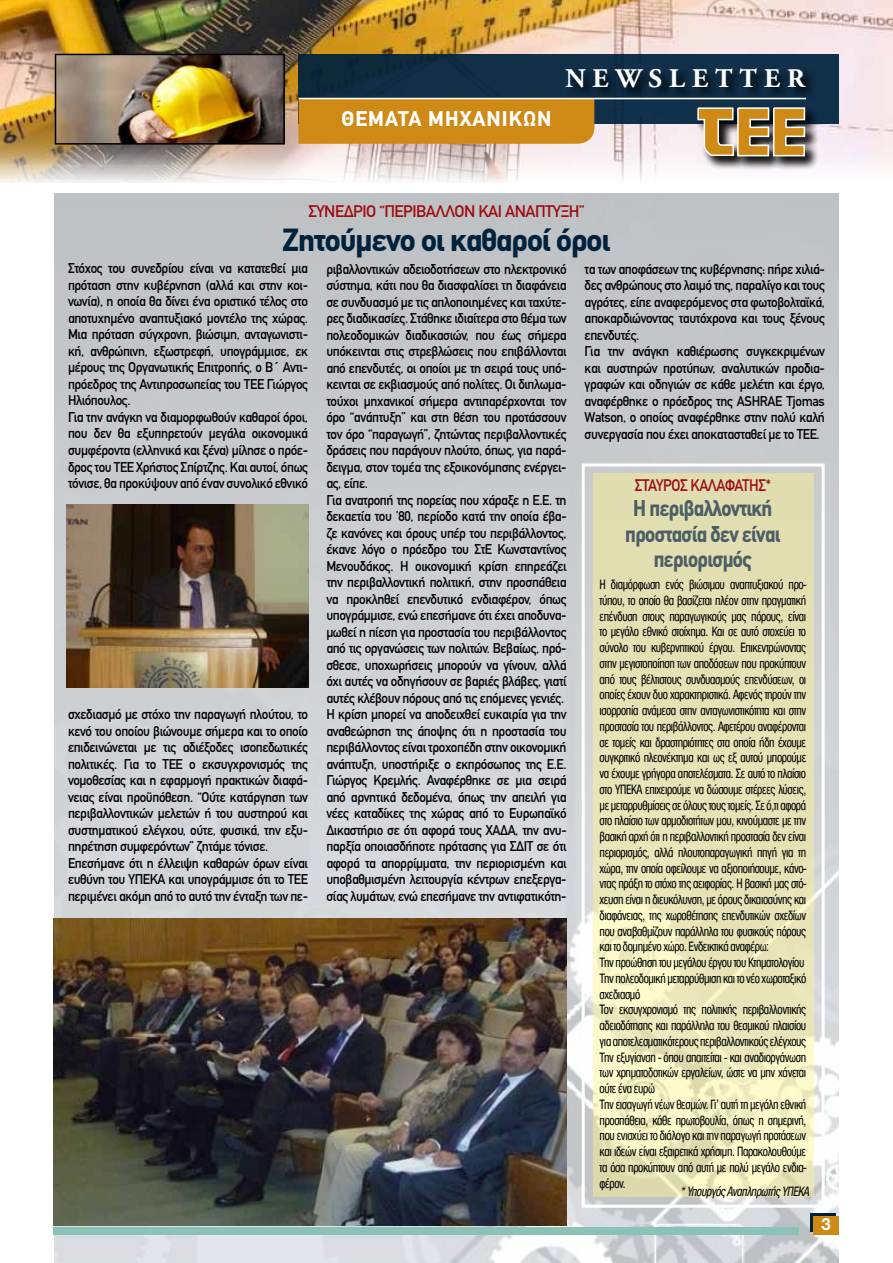
<style>
.page{position:relative;width:893px;height:1263px;background:#fff}
.page>*{position:absolute;margin:0;border:0;box-sizing:border-box;transform-origin:0 0}
.t1{font:700 31.5px "CF Din";letter-spacing:-.03em;color:#00223d}
.t2{font:700 27px "CF Garamond";letter-spacing:.26em;color:#fff}
.t3{font:700 22.5px/25.5px "CF Din";letter-spacing:-.03em;color:#4d5f65;text-align:center;scale:.89 1}
.t4{font:700 21px "CF Din";letter-spacing:.05em;color:#fff}
.t5{font:700 18px "Helvetica Neue Greek";color:#fff}
.t6{font:16.5px "CF Din";letter-spacing:-.03em;color:#9f0b10}
.t7{font:16.5px "CF Din";letter-spacing:-.03em;color:#9f0b10;scale:.9 1}
.t8{font:13.95px/16.5px "CF Din";letter-spacing:-.03em;color:#000;scale:.94 1}
.t9{font:condensed 13.95px/15.8px "Helvetica Neue Greek";letter-spacing:-.03em;color:#000;scale:.9 1}
.t10{font:italic condensed 13.95px "Helvetica Neue Greek";color:#000;scale:.9 1}
</style>
<div class="page">
<img style="left:55px;top:193px;width:784px;height:1070px">
<img style="left:0;top:165px;width:781px;height:18px">
<img style="left:0;top:0;width:893px;height:165px">
<img style="left:58px;top:57px;width:224px;height:85px">
<div style="left:55px;top:54px;width:230px;height:91px;border:2px solid #000"></div>
<div style="left:299px;top:54px;width:540px;height:69px;background:linear-gradient(to right,#0e2b3f,#12324c)"></div>
<div style="left:565px;top:67px;width:254px;height:35px;background:#000;opacity:.75"></div>
<div style="left:695px;top:105px;width:53px;height:65px;background:#000;opacity:.75"></div>
<div style="left:735px;top:105px;width:48px;height:65px;background:#000;opacity:.75"></div>
<div style="left:771px;top:105px;width:48px;height:65px;background:#000;opacity:.75"></div>
<svg style="left:696px;top:107px;width:110px;height:50px;background:#b39156"></svg>
<div style="left:299px;top:99px;width:297px;height:45px;background:#ce8a14"></div>
<hr style="left:299px;top:98px;width:507px;height:1px;background:#fff">
<div style="left:810px;top:1214px;width:26px;height:18px;background:#00223d"></div>
<div style="left:813px;top:1216px;width:26px;height:18px;background:#ce8a14"></div>
<div style="left:53px;top:1227px;width:746px;height:7px;background:#8cc1b8"></div>
<img style="left:67px;top:504px;width:241px;height:183px">
<img style="left:53px;top:918px;width:514px;height:307px">
<div style="left:582px;top:463px;width:243px;height:745px;border:3px solid #fff"></div>
<svg style="left:593px;top:473px;width:220px;height:724px;background:#e8e5b9"></svg>
<h3 class="t4" style="left:342px;top:108px;width:211px">ΘΕΜΑΤΑ ΜΗΧΑΝΙΚΩΝ</h3>
<h2 class="t2" style="left:565px;top:65px;width:241px">NEWSLETTER</h2>
<p class="t6" style="left:308px;top:202px;width:278px">ΣΥΝΕΔΡΙΟ “ΠΕΡΙΒΑΛΛΟΝ ΚΑΙ ΑΝΑΠΤΥΞΗ”</p>
<h1 class="t1" style="left:283px;top:223px;width:329px">Ζητούμενο οι καθαροί όροι</h1>
<p class="t8" style="left:68px;top:261px;width:257px">Στόχος του συνεδρίου είναι να κατατεθεί μια πρόταση στην κυβέρνηση (αλλά και στην κοι&shy;νωνία), η οποία θα δίνει ένα οριστικό τέλος στο αποτυχημένο αναπτυξιακό μοντέλο της χώρας.<br>Μια πρόταση σύγχρονη, βιώσιμη, ανταγωνιστι&shy;κή, ανθρώπινη, εξωστρεφή, υπογράμμισε, εκ μέρους της Οργανωτικής Επιτροπής, ο Β΄ Αντι&shy;πρόεδρος της Αντιπροσωπείας του ΤΕΕ Γιώργος Ηλιόπουλος.<br>Για την ανάγκη να διαμορφωθούν καθαροί όροι, που δεν θα εξυπηρετούν μεγάλα οικονομικά συμφέροντα (ελληνικά και ξένα) μίλησε ο πρόε&shy;δρος του ΤΕΕ Χρήστος Σπίρτζης. Και αυτοί, όπως τόνισε, θα προκύψουν από έναν συνολικό εθνικό</p>
<p class="t8" style="left:68px;top:706px;width:257px">σχεδιασμό με στόχο την παραγωγή πλούτου, το κενό του οποίου βιώνουμε σήμερα και το οποίο επιδεινώνεται με τις αδιέξοδες ισοπεδωτικές πολιτικές. Για το ΤΕΕ ο εκσυγχρονισμός της νομοθεσίας και η εφαρμογή πρακτικών διαφά&shy;νειας είναι προϋπόθεση. “Ούτε κατάργηση των περιβαλλοντικών μελετών ή του αυστηρού και συστηματικού ελέγχου, ούτε, φυσικά, την εξυ&shy;πηρέτηση συμφερόντων” ζητάμε τόνισε.<br>Επεσήμανε ότι η έλλειψη καθαρών όρων είναι ευθύνη του ΥΠΕΚΑ και υπογράμμισε ότι το ΤΕΕ περιμένει ακόμη από το αυτό την ένταξη των πε-</p>
<p class="t8" style="left:326px;top:261px;width:257px">ριβαλλοντικών αδειοδοτήσεων στο ηλεκτρονικό σύστημα, κάτι που θα διασφαλίσει τη διαφάνεια σε συνδυασμό με τις απλοποιημένες και ταχύτε&shy;ρες διαδικασίες. Στάθηκε ιδιαίτερα στο θέμα των πολεοδομικών διαδικασιών, που έως σήμερα υπόκεινται στις στρεβλώσεις που επιβάλλονται από επενδυτές, οι οποίοι με τη σειρά τους υπό&shy;κεινται σε εκβιασμούς από πολίτες. Οι διπλωμα&shy;τούχοι μηχανικοί σήμερα αντιπαρέρχονται τον όρο “ανάπτυξη” και στη θέση του προτάσσουν τον όρο “παραγωγή”, ζητώντας περιβαλλοντικές δράσεις που παράγουν πλούτο, όπως, για παρά&shy;δειγμα, στον τομέα της εξοικονόμησης ενέργει&shy;ας, είπε.<br>Για ανατροπή της πορείας που χάραξε η Ε.Ε. τη δεκαετία του ’80, περίοδο κατά την οποία έβα&shy;ζε κανόνες και όρους υπέρ του περιβάλλοντος, έκανε λόγο ο πρόεδρο του ΣτΕ Κωνσταντίνος Μενουδάκος. Η οικονομική κρίση επηρεάζει την περιβαλλοντική πολιτική, στην προσπάθεια να προκληθεί επενδυτικό ενδιαφέρον, όπως υπογράμμισε, ενώ επεσήμανε ότι έχει αποδυνα&shy;μωθεί η πίεση για προστασία του περιβάλλοντος από τις οργανώσεις των πολιτών. Βεβαίως, πρό&shy;σθεσε, υποχωρήσεις μπορούν να γίνουν, αλλά όχι αυτές να οδηγήσουν σε βαριές βλάβες, γιατί αυτές κλέβουν πόρους από τις επόμενες γενιές.<br>Η κρίση μπορεί να αποδειχθεί ευκαιρία για την αναθεώρηση της άποψης ότι η προστασία του περιβάλλοντος είναι τροχοπέδη στην οικονομική ανάπτυξη, υποστήριξε ο εκπρόσωπος της Ε.Ε.<br>Γιώργος Κρεμλής. Αναφέρθηκε σε μια σειρά από αρνητικά δεδομένα, όπως την απειλή για νέες καταδίκες της χώρας από το Ευρωπαϊκό Δικαστήριο σε ότι αφορά τους ΧΑΔΑ, την ανυ&shy;παρξία οποιασδήποτε πρότασης για ΣΔΙΤ σε ότι αφορά τα απορρίμματα, την περιορισμένη και υποβαθμισμένη λειτουργία κέντρων επεξεργα&shy;σίας λυμάτων, ενώ επεσήμανε την αντιφατικότη-</p>
<p class="t8" style="left:585px;top:261px;width:257px">τα των αποφάσεων της κυβέρνησης: πήρε χιλιά&shy;δες ανθρώπους στο λαιμό της, παραλίγο και τους αγρότες, είπε αναφερόμενος στα φωτοβολταϊκά, αποκαρδιώνοντας ταυτόχρονα και τους ξένους επενδυτές.<br>Για την ανάγκη καθιέρωσης συγκεκριμένων και αυστηρών προτύπων, αναλυτικών προδια&shy;γραφών και οδηγιών σε κάθε μελέτη και έργο, αναφέρθηκε ο πρόεδρος της ASHRAE Tjomas Watson, ο οποίος αναφέρθηκε στην πολύ καλή συνεργασία που έχει αποκατασταθεί με το ΤΕΕ.</p>
<p class="t7" style="left:635px;top:476px;width:153px">ΣΤΑΥΡΟΣ ΚΑΛΑΦΑΤΗΣ*</p>
<h3 class="t3" style="left:625px;top:496px;width:176px">Η περιβαλλοντική προστασία δεν είναι περιορισμός</h3>
<p class="t9" style="left:600px;top:577px;width:231px">Η διαμόρφωση ενός βιώσιμου αναπτυξιακού προ&shy;τύπου, το οποίο θα βασίζεται πλέον στην πραγματική επένδυση στους παραγωγικούς μας πόρους, είναι το μεγάλο εθνικό στοίχημα. Και σε αυτό στοχεύει το σύνολο του κυβερνητικού έργου. Επικεντρώνοντας στην μεγιστοποίηση των αποδόσεων που προκύπτουν από τους βέλτιστους συνδυασμούς επενδύσεων, οι οποίες έχουν δυο χαρακτηριστικά. Αφενός τηρούν την ισορροπία ανάμεσα στην ανταγωνιστικότητα και στην προστασία του περιβάλλοντος. Αφετέρου αναφέρονται σε τομείς και δραστηριότητες στα οποία ήδη έχουμε συγκριτικό πλεονέκτημα και ως εξ αυτού μπορούμε να έχουμε γρήγορα αποτελέσματα. Σε αυτό το πλαίσιο στο ΥΠΕΚΑ επιχειρούμε να δώσουμε στέρεες λύσεις, με μεταρρυθμίσεις σε όλους τους τομείς. Σε ό,τι αφορά στο πλαίσιο των αρμοδιοτήτων μου, κινούμαστε με την βασική αρχή ότι η περιβαλλοντική προστασία δεν είναι περιορισμός, αλλά πλουτοπαραγωγική πηγή για τη χώρα, την οποία οφείλουμε να αξιοποιήσουμε, κάνο&shy;ντας πράξη το στόχο της αειφορίας. Η βασική μας στό&shy;χευση είναι η διευκόλυνση, με όρους δικαιοσύνης και διαφάνειας, της χωροθέτησης επενδυτικών σχεδίων που αναβαθμίζουν παράλληλα του φυσικούς πόρους και το δομημένο χώρο. Ενδεικτικά αναφέρω:<br>Την προώθηση του μεγάλου έργου του Κτηματολογίου Την πολεοδομική μεταρρύθμιση και το νέο χωροταξικό σχεδιασμό<br>Τον εκσυγχρονισμό της πολιτικής περιβαλλοντικής αδειοδότησης και παράλληλα του θεσμικού πλαισίου για αποτελεσματικότερους περιβαλλοντικούς ελέγχους Την εξυγίανση - όπου απαιτείται - και αναδιοργάνωση των χρηματοδοτικών εργαλείων, ώστε να μην χάνεται ούτε ένα ευρώ<br>Την εισαγωγή νέων θεσμών. Γι’ αυτή τη μεγάλη εθνική προσπάθεια, κάθε πρωτοβουλία, όπως η σημερινή, που ενισχύει το διάλογο και την παραγωγή προτάσεων και ιδεών είναι εξαιρετικά χρήσιμη. Παρακολουθούμε τα όσα προκύπτουν από αυτή με πολύ μεγάλο ενδια&shy;φέρον.</p>
<p class="t10" style="left:680px;top:1184px;width:148px">*ΥπουργόςΑναπληρωτήςΥΠΕΚΑ</p>
<p class="t5" style="left:821px;top:1215px;width:11px">3</p>
</div>
